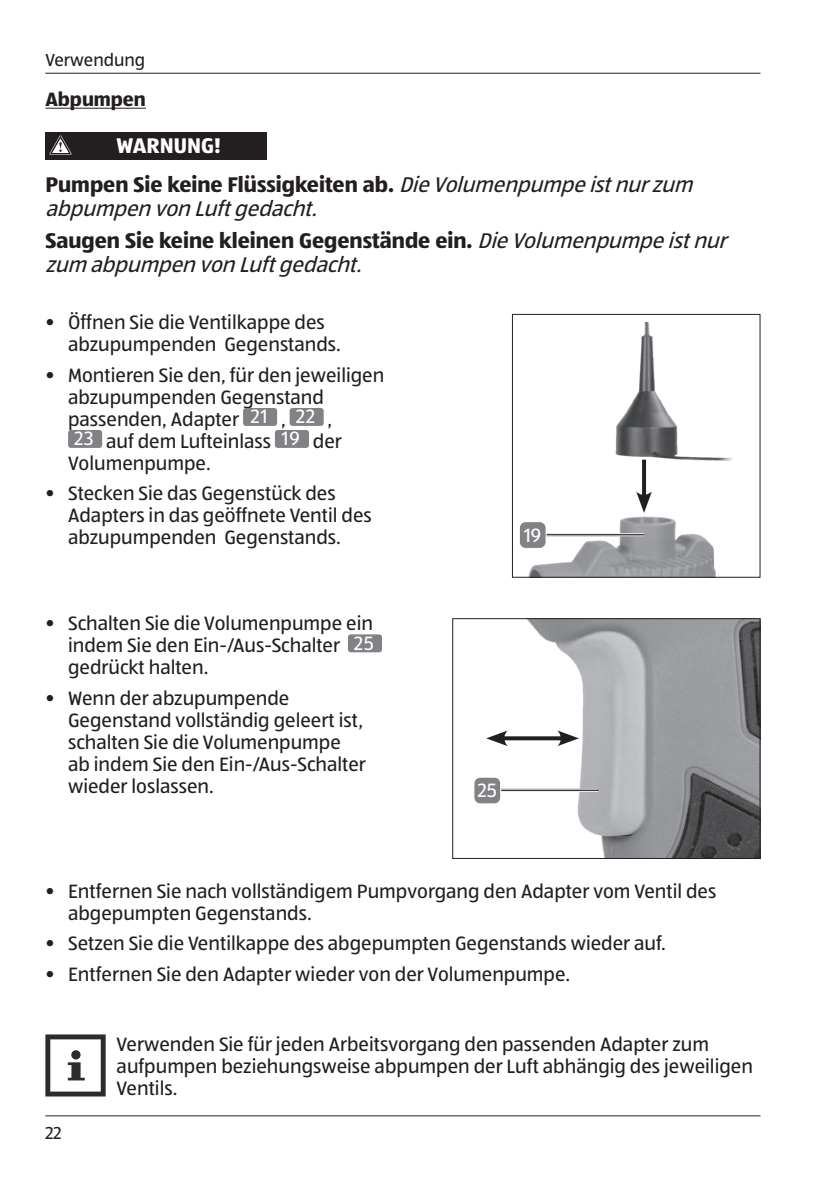
<style>
.page{position:relative;width:840px;height:1191px;background:#fff}
.page>*{position:absolute;margin:0;border:0;box-sizing:border-box;transform-origin:0 0}
.t1{font:italic 22px/32.6px "ALDISUEDOT";color:#231f20}
.t2{font:700 22px/38.4px "ALDISUEDOT";color:#231f20}
.t3{font:20px/22px "ALDISUEDOT";color:#231f20}
.t4{font:700 20px "ALDISUEDOT";color:#231f20}
.t5{font:20px "ALDISUEDOT";color:#fff}
.t6{font:18px "ALDISUEDOT";color:#231f20}
.s1{color:#fff}
.s2{font-weight:400;font-style:italic}
.s3{font-weight:700;font-style:normal}
</style>
<div class="page">
<hr style="left:45px;top:73px;width:715px;height:1px;background:#231f20">
<hr style="left:45px;top:1115px;width:715px;height:1px;background:#231f20">
<div style="left:45px;top:132px;width:221px;height:27px;background:#231f20"></div>
<svg style="left:49px;top:135px;width:23px;height:20px"></svg>
<img style="left:528px;top:321px;width:204px;height:255px">
<div style="left:511px;top:314px;width:249px;height:264px;border:1px solid #231f20"></div>
<hr style="left:45px;top:108px;width:101px;height:1px;background:#231f20">
<div style="left:243px;top:408px;width:34px;height:18px;background:#808285;border-radius:3px"></div>
<div style="left:289px;top:408px;width:34px;height:18px;background:#808285;border-radius:3px"></div>
<div style="left:68px;top:430px;width:34px;height:18px;background:#808285;border-radius:3px"></div>
<div style="left:275px;top:430px;width:34px;height:18px;background:#808285;border-radius:3px"></div>
<div style="left:348px;top:634px;width:34px;height:18px;background:#808285;border-radius:3px"></div>
<svg style="left:45px;top:1034px;width:61px;height:62px"></svg>
<svg style="left:641px;top:459px;width:4px;height:32px"></svg>
<svg style="left:636px;top:491px;width:15px;height:22px"></svg>
<img style="left:507px;top:620px;width:251px;height:237px">
<div style="left:452px;top:618px;width:308px;height:241px;border:1px solid #231f20"></div>
<svg style="left:507px;top:736px;width:50px;height:4px"></svg>
<svg style="left:557px;top:730px;width:21px;height:16px"></svg>
<svg style="left:486px;top:730px;width:21px;height:16px"></svg>
<hr style="left:496px;top:788px;width:102px;height:3px;background:#231f20">
<hr style="left:496px;top:791px;width:102px;height:1px;background:#fff">
<hr style="left:496px;top:788px;width:102px;height:1px;background:#fff">
<hr style="left:541px;top:533px;width:102px;height:3px;background:#231f20">
<hr style="left:541px;top:535px;width:102px;height:1px;background:#fff">
<hr style="left:541px;top:533px;width:102px;height:1px;background:#fff">
<div style="left:473px;top:777px;width:27px;height:27px;background:#808285;border-radius:6px"></div>
<div style="left:473px;top:776px;width:28px;height:28px;border:1px solid #fff;border-radius:6px"></div>
<div style="left:519px;top:521px;width:26px;height:27px;background:#808285;border-radius:6px"></div>
<div style="left:518px;top:521px;width:28px;height:28px;border:1px solid #fff;border-radius:6px"></div>
<p class="t6" style="left:45px;top:49px;width:101px">Verwendung</p>
<p class="t4" style="left:45px;top:86px;width:102px">Abpumpen</p>
<p class="t2" style="left:45px;top:126px;width:655px;text-indent:71px"><span class="s1">WARNUNG!<br></span>Pumpen Sie keine Flüssigkeiten ab. <span class="s2">DieVolumenpumpeistnurzum</span></p>
<p class="t1" style="left:45px;top:191px;width:689px">abpumpenvonLuftgedacht.<br><span class="s3">Saugen Sie keine kleinen Gegenstände ein.</span> DieVolumenpumpeistnur</p>
<p class="t1" style="left:45px;top:248px;width:325px">zum abpumpenvonLuftgedacht.</p>
<p class="t3" style="left:68px;top:311px;width:274px;text-indent:-23px">• Öffnen Sie die Ventilkappe des abzupumpenden Gegenstands.</p>
<p class="t3" style="left:45px;top:363px;width:340px">• Montieren Sie den, für den jeweiligen</p>
<p class="t3" style="left:68px;top:385px;width:257px">abzupumpenden Gegenstand</p>
<p class="t3" style="left:68px;top:407px;width:265px">passenden, Adapter <span class="s1">21</span> , <span class="s1">22</span> ,</p>
<p class="t3" style="left:74px;top:429px;width:269px"><span class="s1">23</span> auf dem Lufteinlass <span class="s1">19</span> der</p>
<p class="t3" style="left:68px;top:451px;width:144px">Volumenpumpe.</p>
<p class="t3" style="left:68px;top:482px;width:305px;text-indent:-23px">• Stecken Sie das Gegenstück des<br>Adapters in das geöffnete Ventil des abzupumpenden Gegenstands.</p>
<p class="t3" style="left:68px;top:612px;width:307px;text-align:justify;text-indent:-23px">• Schalten Sie die Volumenpumpe ein indem Sie den Ein-/Aus-Schalter <span class="s1">25 </span>gedrückt halten.</p>
<p class="t3" style="left:68px;top:686px;width:299px;text-indent:-23px">• Wenn der abzupumpende<br>Gegenstand vollständig geleert ist, schalten Sie die Volumenpumpe ab indem Sie den Ein-/Aus-Schalter wieder loslassen.</p>
<p class="t5" style="left:524px;top:522px;width:19px">19</p>
<p class="t5" style="left:477px;top:777px;width:21px">25</p>
<p class="t3" style="left:68px;top:879px;width:649px;text-indent:-23px">• Entfernen Sie nach vollständigem Pumpvorgang den Adapter vom Ventil des abgepumpten Gegenstands.</p>
<p class="t3" style="left:45px;top:932px;width:621px">• Setzen Sie die Ventilkappe des abgepumpten Gegenstands wieder auf.</p>
<p class="t3" style="left:45px;top:962px;width:526px">• Entfernen Sie den Adapter wieder von der Volumenpumpe.</p>
<p class="t6" style="left:45px;top:1120px;width:18px">22</p>
<p class="t3" style="left:116px;top:1032px;width:637px">Verwenden Sie für jeden Arbeitsvorgang den passenden Adapter zum aufpumpen beziehungsweise abpumpen der Luft abhängig des jeweiligen<br>Ventils.</p>
</div>
